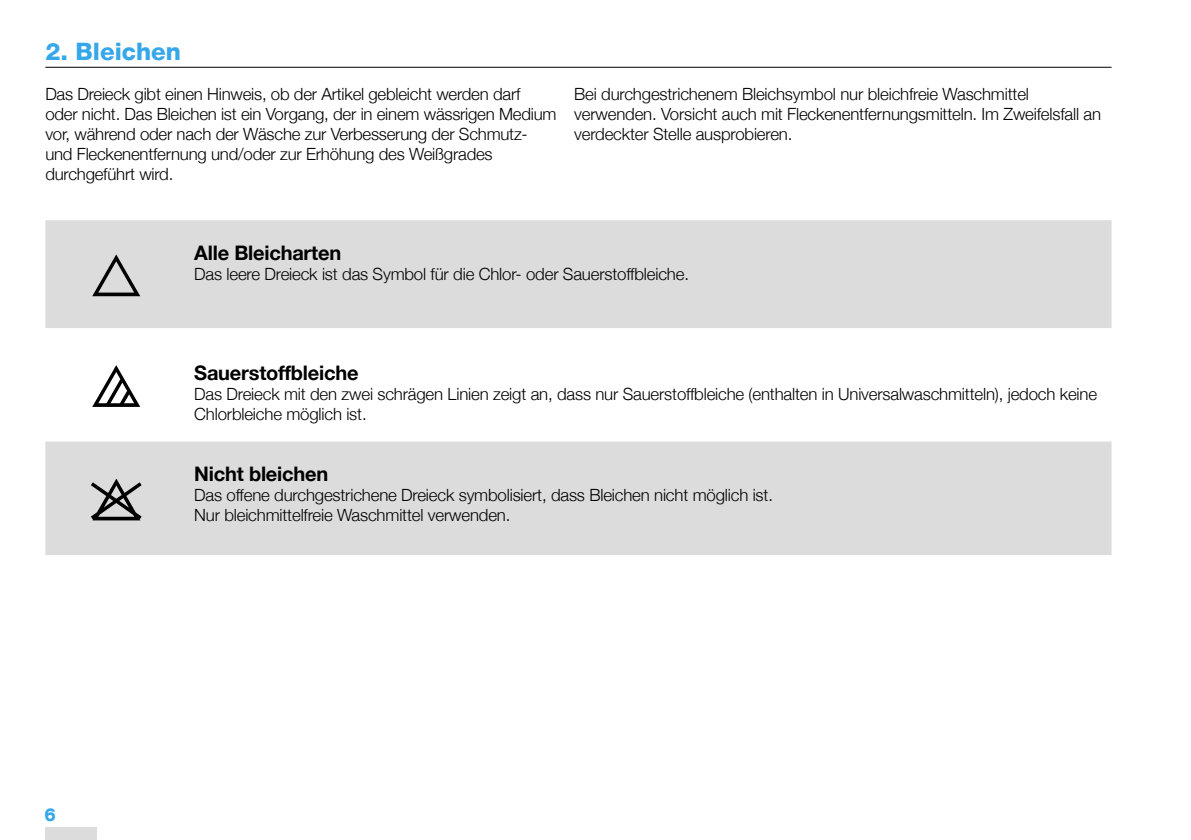
<style>
.page{position:relative;width:1191px;height:840px;background:#fff}
.page>*{position:absolute;margin:0;border:0;box-sizing:border-box;transform-origin:0 0}
.BODY_BalkenHEADS{font:800 24px "Helvetica Neue";color:#36a7e9}
.BODY_BAKLKEN_HEAD{font:700 20px "Helvetica Neue";letter-spacing:-.01em;color:#000}
.t1{font:800 18px "Helvetica Neue";color:#36a7e9}
.BODY_Kopie_2{font:300 16.8px/20px "Helvetica Neue";letter-spacing:-.01em;color:#000}
</style>
<div class="page">
<div style="left:45px;top:826px;width:52px;height:13px;background:#dcdcdc"></div>
<hr style="left:45px;top:67px;width:1066px;height:1px;background:#000">
<svg style="left:45px;top:220px;width:1066px;height:334px;fill:#dcdcdc"></svg>
<svg style="left:92px;top:364px;width:48px;height:42px"></svg>
<div style="left:92px;top:254px;width:48px;height:42px;background:#dcdcdc"></div>
<div style="left:91px;top:477px;width:51px;height:43px;background:#dcdcdc"></div>
<p class="BODY_BalkenHEADS" style="left:45px;top:37px;width:137px">2. Bleichen</p>
<p class="BODY_Kopie_2" style="left:45px;top:84px;width:512px">Das Dreieck gibt einen Hinweis, ob der Artikel gebleicht werden darf oder nicht. Das Bleichen ist ein Vorgang, der in einem wässrigen Medium vor, während oder nach der Wäsche zur Verbesserung der Schmutz&shy;und Fleckenentfernung und/oder zur Erhöhung des Weißgrades durchgeführt wird.</p>
<p class="BODY_Kopie_2" style="left:574px;top:84px;width:528px">Bei durchgestrichenem Bleichsymbol nur bleichfreie Waschmittel verwenden. Vorsicht auch mit Fleckenentfernungsmitteln. Im Zweifelsfall an verdeckter Stelle ausprobieren.</p>
<p class="BODY_BAKLKEN_HEAD" style="left:194px;top:240px;width:148px">Alle Bleicharten</p>
<p class="BODY_Kopie_2" style="left:194px;top:264px;width:496px">Das leere Dreieck ist das Symbol für die Chlor- oder Sauerstoffbleiche.</p>
<p class="BODY_BAKLKEN_HEAD" style="left:194px;top:360px;width:166px">Sauerstoffbleiche</p>
<p class="BODY_Kopie_2" style="left:194px;top:384px;width:904px">Das Dreieck mit den zwei schrägen Linien zeigt an, dass nur Sauerstoffbleiche (enthalten in Universalwaschmitteln), jedoch keine<br>Chlorbleiche möglich ist.</p>
<p class="t1" style="left:44px;top:803px;width:13px">6</p>
<p class="BODY_BAKLKEN_HEAD" style="left:194px;top:460px;width:136px">Nicht bleichen</p>
<p class="BODY_Kopie_2" style="left:194px;top:484px;width:580px">Das offene durchgestrichene Dreieck symbolisiert, dass Bleichen nicht möglich ist.<br>Nur bleichmittelfreie Waschmittel verwenden.</p>
</div>
